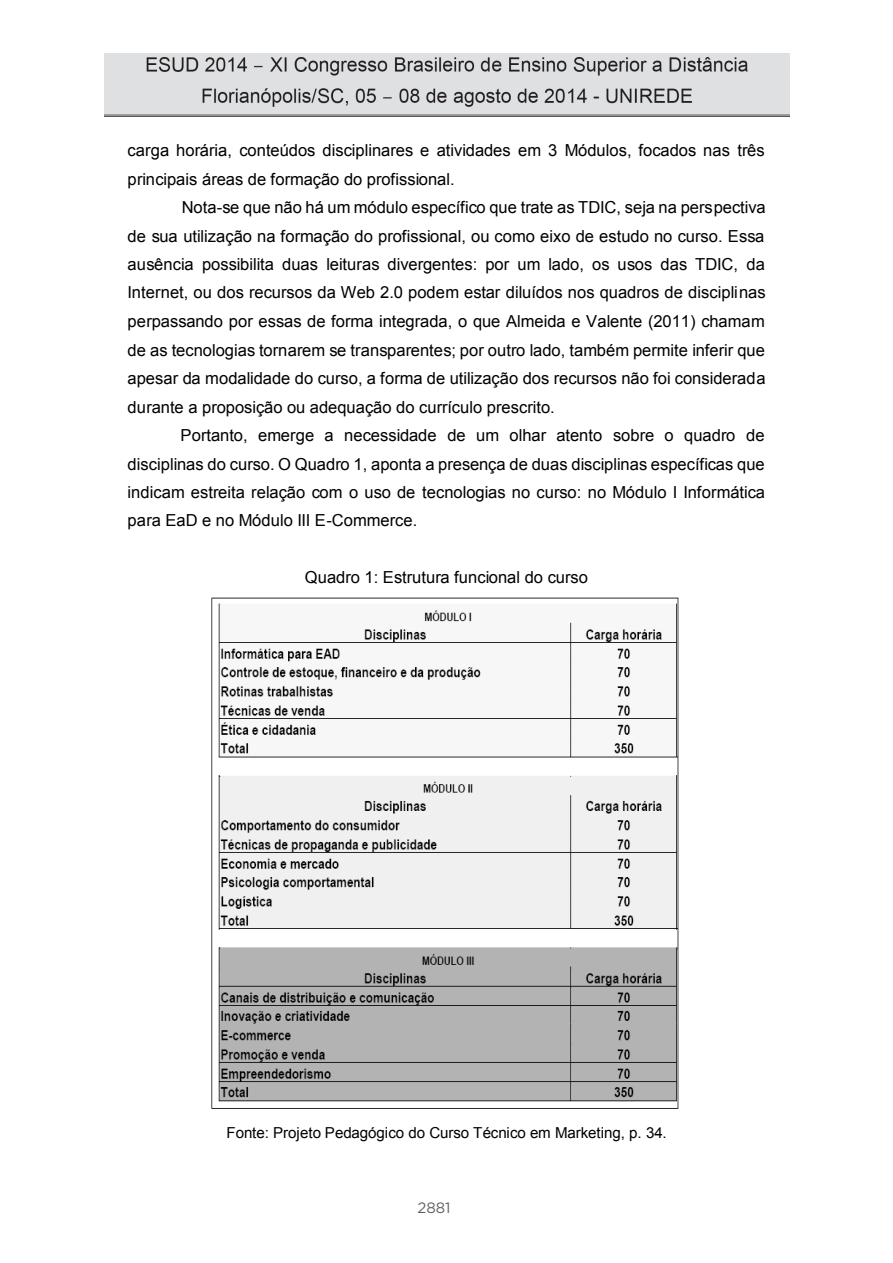
<style>
.page{position:relative;width:893px;height:1263px;background:#fff}
.page>*{position:absolute;margin:0;border:0;box-sizing:border-box;transform-origin:0 0}
.t1{font:16.5px "Arial";color:#000}
.t2{font:15.15px "Arial";letter-spacing:-.01em;color:#000}
.t3{font:15px "Gotham";color:#636366}
</style>
<div class="page">
<img style="left:211px;top:597px;width:468px;height:512px">
<img style="left:105px;top:53px;width:685px;height:64px">
<p class="t1" style="left:128px;top:140px;width:638px">carga horária, conteúdos disciplinares e atividades em 3 Módulos, focados nas três</p>
<p class="t1" style="left:128px;top:168px;width:329px">principais áreas de formação do profissional.</p>
<p class="t1" style="left:182px;top:196px;width:585px">Nota-se que não há um módulo específico que trate as TDIC, seja na perspectiva</p>
<p class="t1" style="left:128px;top:225px;width:638px">de sua utilização na formação do profissional, ou como eixo de estudo no curso. Essa</p>
<p class="t1" style="left:128px;top:253px;width:639px">ausência possibilita duas leituras divergentes: por um lado, os usos das TDIC, da</p>
<p class="t1" style="left:128px;top:282px;width:640px">Internet, ou dos recursos da Web 2.0 podem estar diluídos nos quadros de disciplinas</p>
<p class="t1" style="left:128px;top:311px;width:639px">perpassando por essas de forma integrada, o que Almeida e Valente (2011) chamam</p>
<p class="t1" style="left:128px;top:339px;width:639px">de as tecnologias tornarem se transparentes; por outro lado, também permite inferir que</p>
<p class="t1" style="left:128px;top:368px;width:640px">apesar da modalidade do curso, a forma de utilização dos recursos não foi considerada</p>
<p class="t1" style="left:128px;top:396px;width:429px">durante a proposição ou adequação do currículo prescrito.</p>
<p class="t1" style="left:181px;top:424px;width:585px">Portanto, emerge a necessidade de um olhar atento sobre o quadro de</p>
<p class="t1" style="left:128px;top:453px;width:638px">disciplinas do curso. O Quadro 1, aponta a presença de duas disciplinas específicas que</p>
<p class="t1" style="left:128px;top:481px;width:639px">indicam estreita relação com o uso de tecnologias no curso: no Módulo I Informática</p>
<p class="t1" style="left:128px;top:510px;width:291px">para EaD e no Módulo III E-Commerce.</p>
<p class="t1" style="left:305px;top:567px;width:285px">Quadro 1: Estrutura funcional do curso</p>
<p class="t2" style="left:226px;top:1123px;width:442px">Fonte: Projeto Pedagógico do Curso Técnico em Marketing, p. 34.</p>
<p class="t3" style="left:417px;top:1198px;width:35px">2881</p>
</div>
